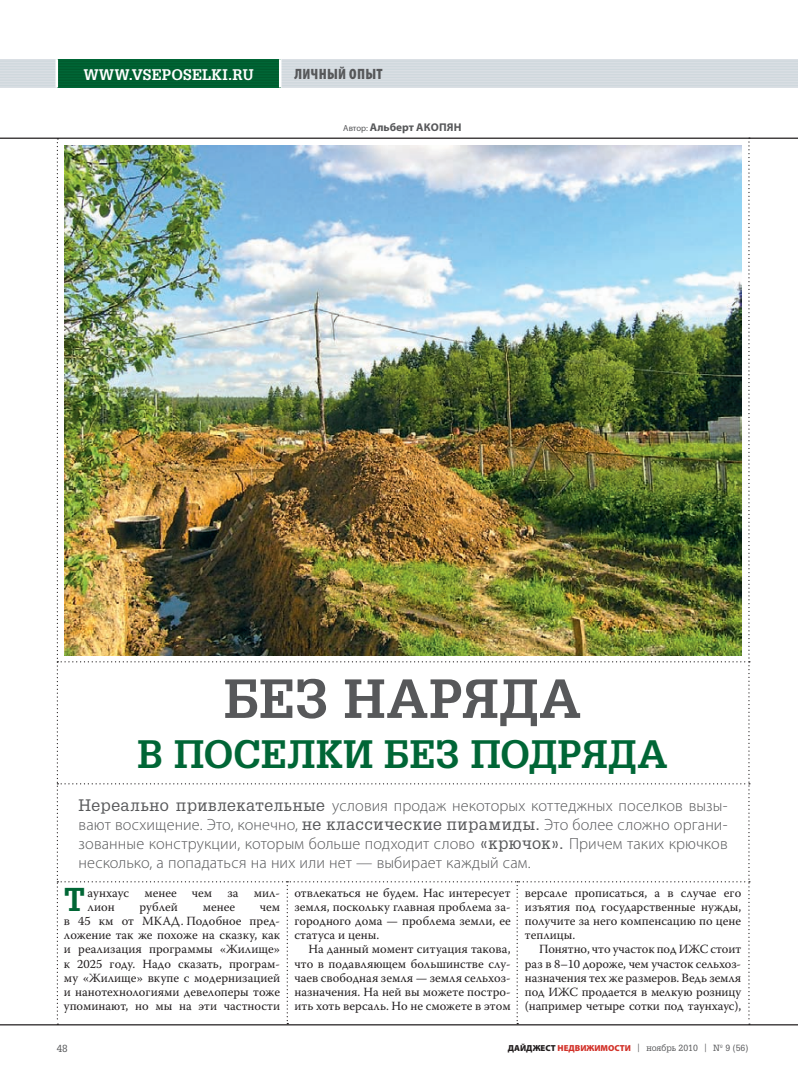
<style>
.page{position:relative;width:798px;height:1088px;background:#fff}
.page>*{position:absolute;margin:0;border:0;box-sizing:border-box;transform-origin:0 0}
.t1{font:700 53.75px "AG Gloria C";letter-spacing:.015em;color:#57585a}
.t2{font:700 38.75px "AG Gloria C";color:#006636}
.t3{font:700 32.25px "AG Gloria C";color:#006635}
.t4{font:300 16.25px/18.8px "Myriad Pro";letter-spacing:.01em;color:#57585a;text-align:justify}
.t5{font:700 15px "AG Gloria C";letter-spacing:.01em;color:#fff}
.t6{font:900 condensed 15px "Myriad Pro";letter-spacing:.02em;color:#57585a}
.t7{font:12.5px/14.1px "Warnock Pro";color:#231f20;text-align:justify}
.t8{font:700 11.25px "Myriad Pro";letter-spacing:.005em;color:#57585a}
.t9{font:10px "AG Gloria C";color:#57585a}
.t10{font:8.75px "AG Gloria C";color:#57585a}
.s1{font-weight:400;font-size:8.75px}
.s2{font-family:"AG Gloria C";font-weight:400}
.s3{font-family:"Myriad Pro";font-weight:900;color:#231f20}
.s4{font-family:"Myriad Pro";font-weight:900;color:#d2322a}
.s5{font-family:"Warnock Pro"}
</style>
<div class="page">
<div style="left:0;top:59px;width:797px;height:29px;background:#dadfe4"></div>
<hr style="left:0;top:61px;width:797px;height:1px;background:#cfd8dd">
<hr style="left:0;top:63px;width:797px;height:1px;background:#cfd8dd">
<hr style="left:0;top:66px;width:797px;height:1px;background:#cfd8dd">
<hr style="left:0;top:69px;width:797px;height:1px;background:#cfd8dd">
<hr style="left:0;top:71px;width:797px;height:2px;background:#cfd8dd">
<hr style="left:0;top:74px;width:797px;height:1px;background:#cfd8dd">
<hr style="left:0;top:77px;width:797px;height:1px;background:#cfd8dd">
<hr style="left:0;top:80px;width:797px;height:1px;background:#cfd8dd">
<hr style="left:0;top:82px;width:797px;height:2px;background:#cfd8dd">
<hr style="left:0;top:85px;width:797px;height:1px;background:#cfd8dd">
<div style="left:57px;top:59px;width:223px;height:29px;background:#006636"></div>
<hr style="left:0;top:138px;width:797px;height:1px;background:#231f20">
<hr style="left:57px;top:61px;width:223px;height:1px;background:#005a2d">
<hr style="left:57px;top:63px;width:223px;height:1px;background:#005a2d">
<hr style="left:57px;top:66px;width:223px;height:1px;background:#005a2d">
<hr style="left:57px;top:69px;width:223px;height:1px;background:#005a2d">
<hr style="left:57px;top:71px;width:223px;height:2px;background:#005a2d">
<hr style="left:57px;top:74px;width:223px;height:1px;background:#005a2d">
<hr style="left:57px;top:77px;width:223px;height:1px;background:#005a2d">
<hr style="left:57px;top:80px;width:223px;height:1px;background:#005a2d">
<hr style="left:57px;top:82px;width:223px;height:2px;background:#005a2d">
<hr style="left:57px;top:85px;width:223px;height:1px;background:#005a2d">
<hr style="left:55px;top:59px;width:3px;height:29px;background:#fff">
<hr style="left:279px;top:59px;width:2px;height:29px;background:#fff">
<hr style="left:0;top:1024px;width:797px;height:1px;background:#231f20">
<img style="left:57px;top:138px;width:692px;height:887px">
<p class="t5" style="left:83px;top:69px;width:171px">WWW.VSEPOSELKI.RU</p>
<p class="t6" style="left:294px;top:69px;width:90px">ЛИЧНЫЙ ОПЫТ</p>
<p class="t8" style="left:343px;top:123px;width:120px"><span class="s1">Автор:</span> Альберт АКОПЯН</p>
<h1 class="t1" style="left:224px;top:678px;width:358px">БЕЗ НАРЯДА</h1>
<h2 class="t2" style="left:137px;top:739px;width:531px">В ПОСЕЛКИ БЕЗ ПОДРЯДА</h2>
<p class="t4" style="left:79px;top:798px;width:650px"><span class="s2">Нереально привлекательные</span> условия продаж некоторых коттеджных поселков вызы&shy;вают восхищение. Это, конечно, <span class="s2">не классические пирамиды.</span> Это более сложно органи&shy;зованные конструкции, которым больше подходит слово <span class="s2">«крючок».</span> Причем таких крючков несколько, а попадаться на них или нет — выбирает каждый сам.</p>
<h3 class="t3" style="left:64px;top:887px;width:23px">Т</h3>
<p class="t7" style="left:88px;top:886px;width:194px">аунхаус менее чем за мил&shy;лион</p>
<p class="t7" style="left:139px;top:900px;width:40px">рублей</p>
<p class="t7" style="left:202px;top:900px;width:34px">менее</p>
<p class="t7" style="left:64px;top:900px;width:218px;text-indent:196px">чем в 45 км от МКАД. Подобное пред&shy;ложение так же похоже на сказку, как и реализация программы «Жилище» к 2025 году. Надо сказать, програм&shy;му «Жилище» вкупе с модернизацией и нанотехнологиями девелоперы тоже упоминают, но мы на эти частности</p>
<p class="t9" style="left:57px;top:1044px;width:13px">48</p>
<p class="t7" style="left:294px;top:886px;width:218px">отвлекаться не будем. Нас интересует земля, поскольку главная проблема за&shy;городного дома — проблема земли, ее статуса и цены.</p>
<p class="t7" style="left:294px;top:943px;width:218px;text-indent:14px">На данный момент ситуация такова, что в подавляющем большинстве слу&shy;чаев свободная земля — земля сельхоз&shy;назначения. На ней вы можете постро&shy;ить хоть версаль. Но не сможете в этом</p>
<p class="t7" style="left:524px;top:886px;width:218px">версале прописаться, а в случае его изъятия под государственные нужды, получите за него компенсацию по цене теплицы.</p>
<p class="t7" style="left:524px;top:943px;width:218px;text-indent:14px">Понятно, что участок под ИЖС стоит раз в 8–10 дороже, чем участок сельхоз&shy;назначения тех же размеров. Ведь земля под ИЖС продается в мелкую розницу (например четыре сотки под таунхаус),</p>
<p class="t10" style="left:507px;top:1044px;width:242px"><span class="s3">ДАЙДЖЕСТ</span> <span class="s4">НЕДВИЖИМОСТИ</span> <span class="s5">|</span> ноябрь 2010 <span class="s5">|</span> № 9 (56)</p>
</div>
